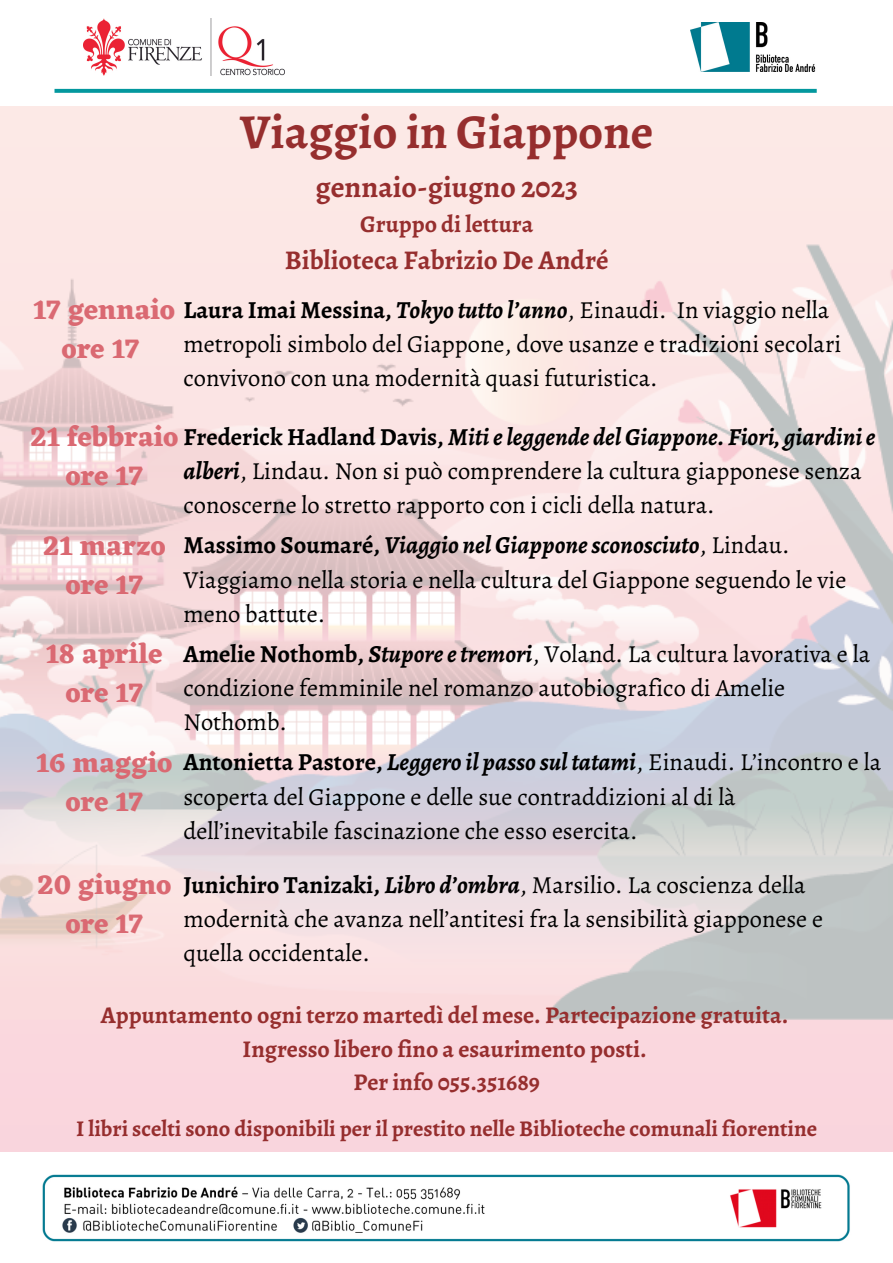
<style>
.page{position:relative;width:893px;height:1263px;background:#fff}
.page>*{position:absolute;margin:0;border:0;box-sizing:border-box;transform-origin:0 0}
.t1{font:700 48.75px "Alegreya";color:#962e2e}
.t2{font:700 30px "Alegreya";color:#962e2e}
.t3{font:700 28.05px/38.9px "Eczar";color:#da6972;text-align:center}
.t4{font:700 27px "Alegreya";color:#962e2e}
.t5{font:24.53px/34px "Alegreya";color:#000}
.t6{font:700 24px/33.2px "Alegreya";color:#962e2e;text-align:center}
.t7{font:700 22.5px "Alegreya";color:#962e2e}
.s1{font-weight:700}
.s2{font-weight:700;font-style:italic}
</style>
<div class="page">
<img style="left:0;top:106px;width:893px;height:1046px">
<img style="left:42px;top:1174px;width:808px;height:68px">
<svg style="left:55px;top:89px;width:761px;height:4px;background:#0d9ca2"></svg>
<img style="left:84px;top:19px;width:200px;height:56px">
<img style="left:691px;top:23px;width:125px;height:48px">
<h1 class="t1" style="left:240px;top:99px;width:415px">Viaggio in Giappone</h1>
<p class="t2" style="left:315px;top:166px;width:264px">gennaio-giugno 2023</p>
<p class="t6" style="left:360px;top:207px;width:174px">Gruppo di lettura</p>
<p class="t4" style="left:285px;top:241px;width:325px">Biblioteca Fabrizio De André</p>
<p class="t3" style="left:34px;top:290px;width:143px">17 gennaio ore 17</p>
<p class="t5" style="left:183px;top:292px;width:659px"><span class="s1">Laura Imai Messina,</span> <span class="s2">Tokyo tutto l’anno</span>, Einaudi. In viaggio nella metropoli simbolo del Giappone, dove usanze e tradizioni secolari convivono con una modernità quasi futuristica.</p>
<p class="t3" style="left:30px;top:417px;width:149px">21 febbraio ore 17</p>
<p class="t5" style="left:183px;top:420px;width:693px"><span class="s1">Frederick Hadland Davis,</span> <span class="s2">Mitieleggende delGiappone. Fiori, giardinie alberi</span>, Lindau. Non si può comprendere la cultura giapponese senza conoscerne lo stretto rapporto con i cicli della natura.</p>
<p class="t3" style="left:43px;top:526px;width:124px">21 marzo ore 17</p>
<p class="t5" style="left:183px;top:528px;width:664px"><span class="s1">Massimo Soumaré,</span> <span class="s2">Viaggio nelGiapponesconosciuto</span>, Lindau.<br>Viaggiamo nella storia e nella cultura del Giappone seguendo le vie meno battute.</p>
<p class="t3" style="left:46px;top:634px;width:118px">18 aprile ore 17</p>
<p class="t5" style="left:183px;top:637px;width:688px"><span class="s1">Amelie Nothomb,</span> <span class="s2">Stuporeetremori</span>, Voland. La cultura lavorativa e la condizione femminile nel romanzo autobiografico di Amelie<br>Nothomb.</p>
<p class="t3" style="left:36px;top:742px;width:137px">16 maggio ore 17</p>
<p class="t5" style="left:183px;top:745px;width:699px"><span class="s1">Antonietta Pastore,</span> <span class="s2">Leggero il passo sultatami</span>, Einaudi. L’incontro e la scoperta del Giappone e delle sue contraddizioni al di là dell’inevitabile fascinazione che esso esercita.</p>
<p class="t3" style="left:37px;top:865px;width:136px">20 giugno ore 17</p>
<p class="t5" style="left:183px;top:868px;width:641px"><span class="s1">Junichiro Tanizaki,</span> <span class="s2">Libro d’ombra</span>, Marsilio. La coscienza della modernità che avanza nell’antitesi fra la sensibilità giapponese e quella occidentale.</p>
<p class="t6" style="left:101px;top:999px;width:689px">Appuntamento ogni terzo martedì del mese. Partecipazione gratuita.<br>Ingresso libero fino a esaurimento posti.<br>Per info 055.351689</p>
<p class="t7" style="left:76px;top:1113px;width:742px">I libri scelti sono disponibili per il prestito nelle Biblioteche comunali fiorentine</p>
</div>
